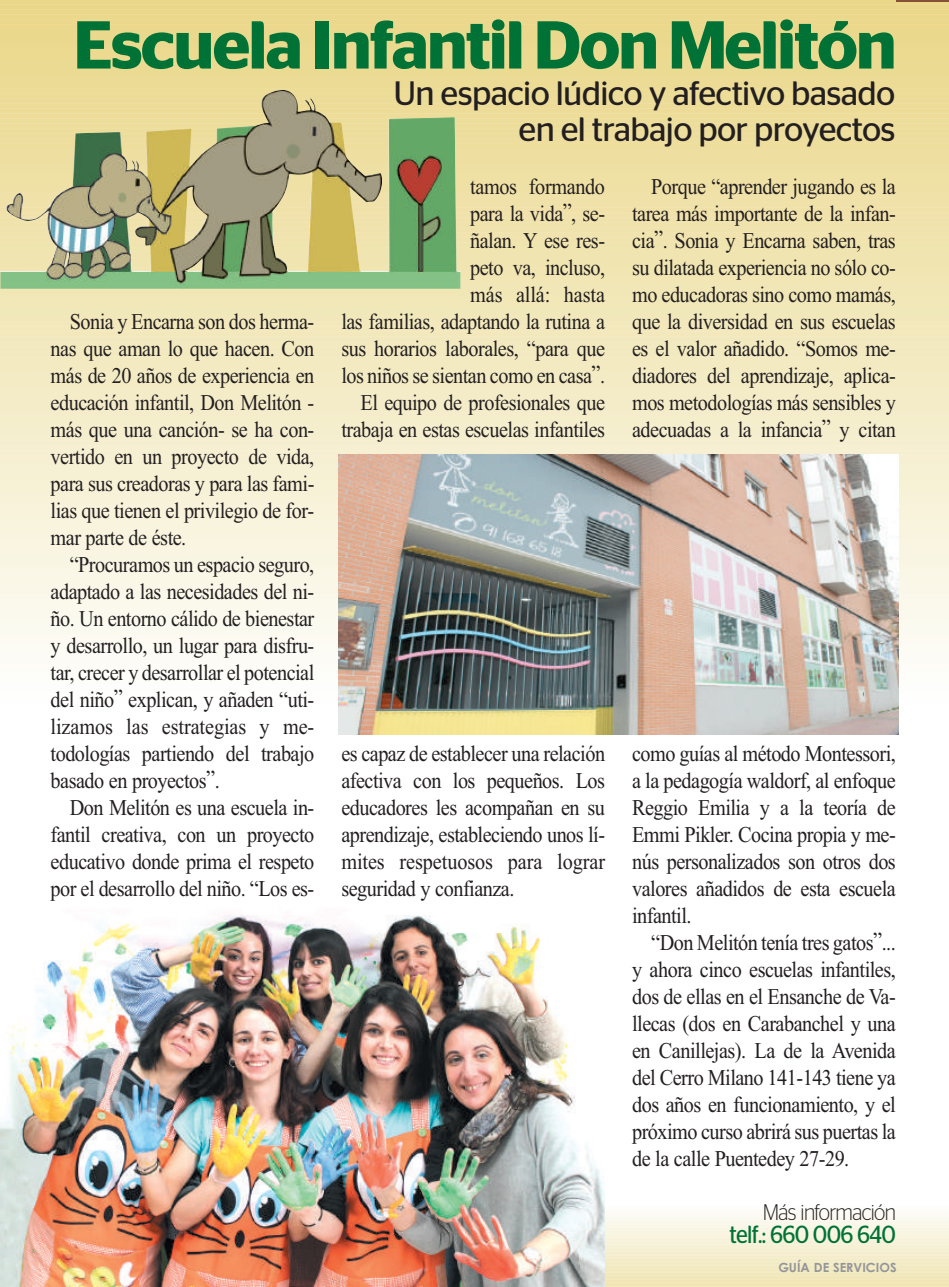
<style>
.page{position:relative;width:949px;height:1287px;background:#fff}
.page>*{position:absolute;margin:0;border:0;box-sizing:border-box;transform-origin:0 0}
.t1{font:600 67.5px "Stag Sans";letter-spacing:-.025em;color:#007236}
.t2{font:33.75px/36px "Stag Sans";letter-spacing:-.02em;color:#231f20;text-align:right}
.t3{font:24.75px "Stag Sans";letter-spacing:-.035em;color:#007236;scale:.9 1}
.t4{font:22.5px/27px "Times New Roman";letter-spacing:-.025em;color:#231f20;text-align:justify;scale:.9 1}
.t5{font:300 22.5px "Stag Sans";letter-spacing:-.03em;color:#231f20;scale:.9 1}
.t6{font:700 12.6px "Century Gothic";color:#939598}
</style>
<div class="page">
<hr style="left:0;top:1286px;width:949px;height:1px;background:#efe0a3">
<img style="left:0;top:0;width:949px;height:1286px">
<h1 class="t1" style="left:73px;top:21px;width:824px">Escuela Infantil Don Melitón</h1>
<h2 class="t2" style="left:393px;top:77px;width:504px">Un espacio lúdico y afectivo basado en el trabajo por proyectos</h2>
<p class="t4" style="left:51px;top:307px;width:295px;text-indent:19px">Sonia y Encarna son dos herma&shy;nas que aman lo que hacen. Con más de 20 años de experiencia en educación infantil, Don Melitón - más que una canción- se ha con&shy;vertido en un proyecto de vida, para sus creadoras y para las fami&shy;lias que tienen el privilegio de for&shy;mar parte de éste.</p>
<p class="t4" style="left:51px;top:550px;width:295px;text-indent:19px">“Procuramos un espacio seguro, adaptado a las necesidades del ni&shy;ño. Un entorno cálido de bienestar y desarrollo, un lugar para disfru&shy;tar, crecer y desarrollar el potencial del niño” explican, y añaden “uti&shy;lizamos las estrategias y me&shy;todologías partiendo del trabajo basado en proyectos”.</p>
<p class="t4" style="left:51px;top:793px;width:295px;text-indent:19px">Don Melitón es una escuela in&shy;fantil creativa, con un proyecto educativo donde prima el respeto por el desarrollo del niño. “Los es-</p>
<p class="t4" style="left:341px;top:172px;width:295px;text-align:right">tamos formando<br>para la vida”, se-<br>ñalan. Y ese res-<br>peto va, incluso,<br>más allá: hasta<br>las familias, adaptando la rutina a sus horarios laborales, “para que los niños se sientan como en casa”.<br>El equipo de profesionales que trabaja en estas escuelas infantiles</p>
<p class="t4" style="left:632px;top:172px;width:295px;text-indent:19px">Porque “aprender jugando es la tarea más importante de la infan&shy;cia”. Sonia y Encarna saben, tras su dilatada experiencia no sólo co&shy;mo educadoras sino como mamás, que la diversidad en sus escuelas es el valor añadido. “Somos me&shy;diadores del aprendizaje, aplica&shy;mos metodologías más sensibles y adecuadas a la infancia” y citan</p>
<p class="t4" style="left:341px;top:739px;width:295px">es capaz de establecer una relación afectiva con los pequeños. Los educadores les acompañan en su aprendizaje, estableciendo unos lí&shy;mites respetuosos para lograr seguridad y confianza.</p>
<p class="t4" style="left:632px;top:739px;width:295px">como guías al método Montessori, a la pedagogía waldorf, al enfoque Reggio Emilia y a la teoría de Emmi Pikler. Cocina propia y me&shy;nús personalizados son otros dos valores añadidos de esta escuela infantil.</p>
<p class="t4" style="left:632px;top:928px;width:295px;text-indent:19px">“Don Melitón tenía tres gatos”... y ahora cinco escuelas infantiles, dos de ellas en el Ensanche de Va&shy;llecas (dos en Carabanchel y una en Canillejas). La de la Avenida del Cerro Milano 141-143 tiene ya dos años en funcionamiento, y el próximo curso abrirá sus puertas la de la calle Puentedey 27-29.</p>
<p class="t5" style="left:763px;top:1204px;width:149px">Más información</p>
<p class="t3" style="left:729px;top:1225px;width:186px">telf.: 660 006 640</p>
<p class="t6" style="left:778px;top:1259px;width:120px">GUÍA DE SERVICIOS</p>
</div>
